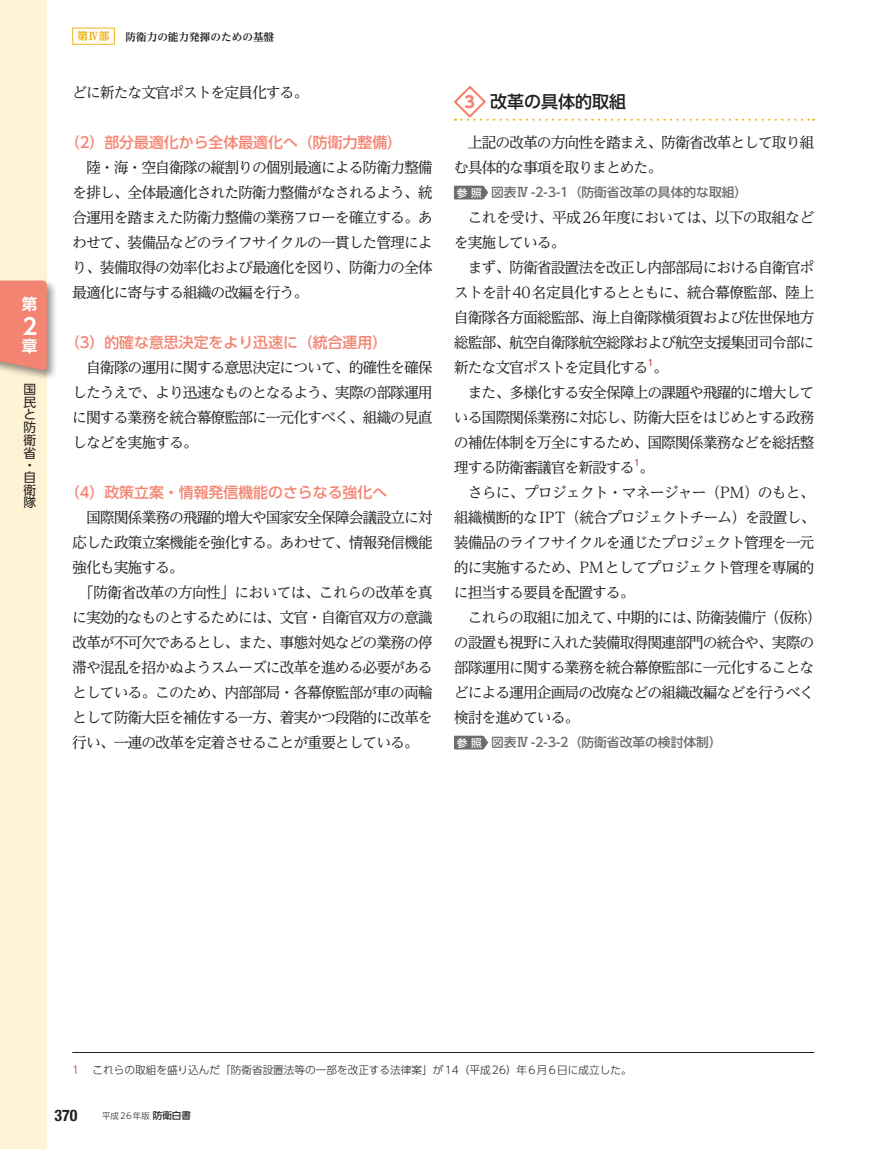
<style>
.page{position:relative;width:893px;height:1149px;background:#fff}
.page>*{position:absolute;margin:0;border:0;box-sizing:border-box;transform-origin:0 0}
.t1{font:700 22.35px "UD Shin Go Pro De";color:#fff}
.t2{font:500 16.95px "UD Shin Go Pro";color:#231f20}
.t3{font:700 condensed 15.9px "Helvetica Neue LT Std";color:#231f20}
.t4{font:700 15.6px "UD Shin Go Pro De";color:#fff}
.t5{font:14.85px/25px "UD Reimin Pro";letter-spacing:-.07em;color:#231f20;text-align:justify}
.t6{font:500 14.85px "UD Shin Go Pro";color:#f48472}
.t7{font:14.85px/25px "UD Reimin Pro";letter-spacing:-.05em;color:#231f20}
.t8{font:500 12.75px "UD Shin Go Pro";color:#6c6d70}
.t9{font:12.75px/12.6px "UD Shin Go Pro";color:#231f20}
.t10{font:300 10.65px "UD Shin Go Pro";color:#231f20}
.t11{font:700 10.65px "Reim Yonz Pro";color:#231f20}
.t12{font:8.7px "UD Shin Go Pro";color:#d1232a}
.t13{font:300 8.55px "UD Shin Go Pro";letter-spacing:.065em;color:#231f20}
.s1{font-family:"Reim Ythz Pro";font-weight:800;color:#f1b41c}
.s2{font-weight:700;font-size:15.9px;color:#f48472}
.s3{font-size:10.65px;color:#fff}
.s4{color:#d1232a}
.s5{font-weight:500;font-size:9.6px}
</style>
<div class="page">
<div style="left:72px;top:28px;width:43px;height:17px;border:1px solid #f1b41c"></div>
<div style="left:0;top:0;width:47px;height:1148px;background:#fef3d5"></div>
<div style="left:0;top:278px;width:58px;height:103px;background:#231f20;opacity:.5"></div>
<svg style="left:0;top:280px;width:47px;height:90px;background:#f08674"></svg>
<svg style="left:455px;top:119px;width:359px;height:2px"></svg>
<svg style="left:455px;top:87px;width:30px;height:29px"></svg>
<div style="left:454px;top:86px;width:32px;height:31px;border:2px solid #f48472;border-radius:50%"></div>
<svg style="left:454px;top:185px;width:34px;height:14px"></svg>
<svg style="left:454px;top:735px;width:34px;height:14px"></svg>
<hr style="left:72px;top:1051px;width:742px;height:1px;background:#231f20">
<p class="t4" style="left:22px;top:291px;width:17px">第</p>
<h1 class="t1" style="left:22px;top:308px;width:16px">2</h1>
<p class="t4" style="left:22px;top:333px;width:17px">章</p>
<p class="t9" style="left:23px;top:382px;width:14px">国民と防衛省・自衛隊</p>
<p class="t11" style="left:78px;top:28px;width:198px"><span class="s1">第Ⅳ部</span>　防衛力の能力発揮のための基盤</p>
<p class="t5" style="left:72px;top:80px;width:238px">どに新たな文官ポストを定員化する。</p>
<p class="t6" style="left:65px;top:130px;width:339px">（2）部分最適化から全体最適化へ（防衛力整備）</p>
<p class="t5" style="left:72px;top:154px;width:362px;text-indent:14px">陸・海・空自衛隊の縦割りの個別最適による防衛力整備を排し、全体最適化された防衛力整備がなされるよう、統合運用を踏まえた防衛力整備の業務フローを確立する。あわせて、装備品などのライフサイクルの一貫した管理により、装備取得の効率化および最適化を図り、防衛力の全体最適化に寄与する組織の改編を行う。</p>
<p class="t6" style="left:65px;top:330px;width:324px">（3）的確な意思決定をより迅速に（統合運用）</p>
<p class="t5" style="left:72px;top:354px;width:362px;text-indent:14px">自衛隊の運用に関する意思決定について、的確性を確保したうえで、より迅速なものとなるよう、実際の部隊運用に関する業務を統合幕僚監部に一元化すべく、組織の見直しなどを実施する。</p>
<p class="t6" style="left:65px;top:480px;width:324px">（4）政策立案・情報発信機能のさらなる強化へ</p>
<p class="t5" style="left:86px;top:504px;width:348px">国際関係業務の飛躍的増大や国家安全保障会議設立に対</p>
<p class="t5" style="left:72px;top:529px;width:362px">応した政策立案機能を強化する。あわせて、情報発信機能</p>
<p class="t5" style="left:72px;top:554px;width:113px">強化も実施する。</p>
<p class="t7" style="left:79px;top:579px;width:356px">「防衛省改革の方向性」においては、これらの改革を真</p>
<p class="t5" style="left:72px;top:604px;width:362px">に実効的なものとするためには、文官・自衛官双方の意識</p>
<p class="t5" style="left:72px;top:629px;width:362px">改革が不可欠であるとし、また、事態対処などの業務の停</p>
<p class="t5" style="left:72px;top:654px;width:362px">滞や混乱を招かぬようスムーズに改革を進める必要がある</p>
<p class="t5" style="left:72px;top:679px;width:362px">としている。このため、内部部局・各幕僚監部が車の両輪</p>
<p class="t5" style="left:72px;top:704px;width:362px">として防衛大臣を補佐する一方、着実かつ段階的に改革を</p>
<p class="t5" style="left:72px;top:729px;width:348px">行い、一連の改革を定着させることが重要としている。</p>
<p class="t2" style="left:465px;top:88px;width:163px"><span class="s2">3</span> 改革の具体的取組</p>
<p class="t5" style="left:454px;top:130px;width:362px;text-indent:14px">上記の改革の方向性を踏まえ、防衛省改革として取り組む具体的な事項を取りまとめた。</p>
<p class="t8" style="left:457px;top:182px;width:292px"><span class="s3">参照</span> 図表Ⅳ-2-3-1（防衛省改革の具体的な取組）</p>
<p class="t7" style="left:454px;top:204px;width:362px;text-indent:14px">これを受け、平成26年度においては、以下の取組などを実施している。</p>
<p class="t5" style="left:454px;top:254px;width:362px;text-indent:14px">まず、防衛省設置法を改正し内部部局における自衛官ポストを計40名定員化するとともに、統合幕僚監部、陸上自衛隊各方面総監部、海上自衛隊横須賀および佐世保地方総監部、航空自衛隊航空総隊および航空支援集団司令部に新たな文官ポストを定員化する。</p>
<p class="t12" style="left:648px;top:355px;width:7px">1</p>
<p class="t5" style="left:454px;top:379px;width:362px;text-indent:14px">また、多様化する安全保障上の課題や飛躍的に増大している国際関係業務に対応し、防衛大臣をはじめとする政務の補佐体制を万全にするため、国際関係業務などを総括整理する防衛審議官を新設する。</p>
<p class="t12" style="left:634px;top:455px;width:7px">1</p>
<p class="t5" style="left:454px;top:479px;width:363px;text-indent:14px">さらに、プロジェクト・マネージャー（PM）のもと、組織横断的なIPT（統合プロジェクトチーム）を設置し、装備品のライフサイクルを通じたプロジェクト管理を一元的に実施するため、PMとしてプロジェクト管理を専属的に担当する要員を配置する。</p>
<p class="t5" style="left:454px;top:604px;width:369px;text-align:left;text-indent:14px">これらの取組に加えて、中期的には、防衛装備庁（仮称）の設置も視野に入れた装備取得関連部門の統合や、実際の部隊運用に関する業務を統合幕僚監部に一元化することなどによる運用企画局の改廃などの組織改編などを行うべく検討を進めている。</p>
<p class="t8" style="left:457px;top:732px;width:266px"><span class="s3">参照</span> 図表Ⅳ-2-3-2（防衛省改革の検討体制）</p>
<p class="t10" style="left:72px;top:1060px;width:561px"><span class="s4">1</span>　これらの取組を盛り込んだ「防衛省設置法等の一部を改正する法律案」が14（平成26）年6月6日に成立した。</p>
<p class="t3" style="left:54px;top:1105px;width:24px">370</p>
<p class="t13" style="left:102px;top:1108px;width:90px">平成26年版 <span class="s5">防衛白書</span></p>
</div>
